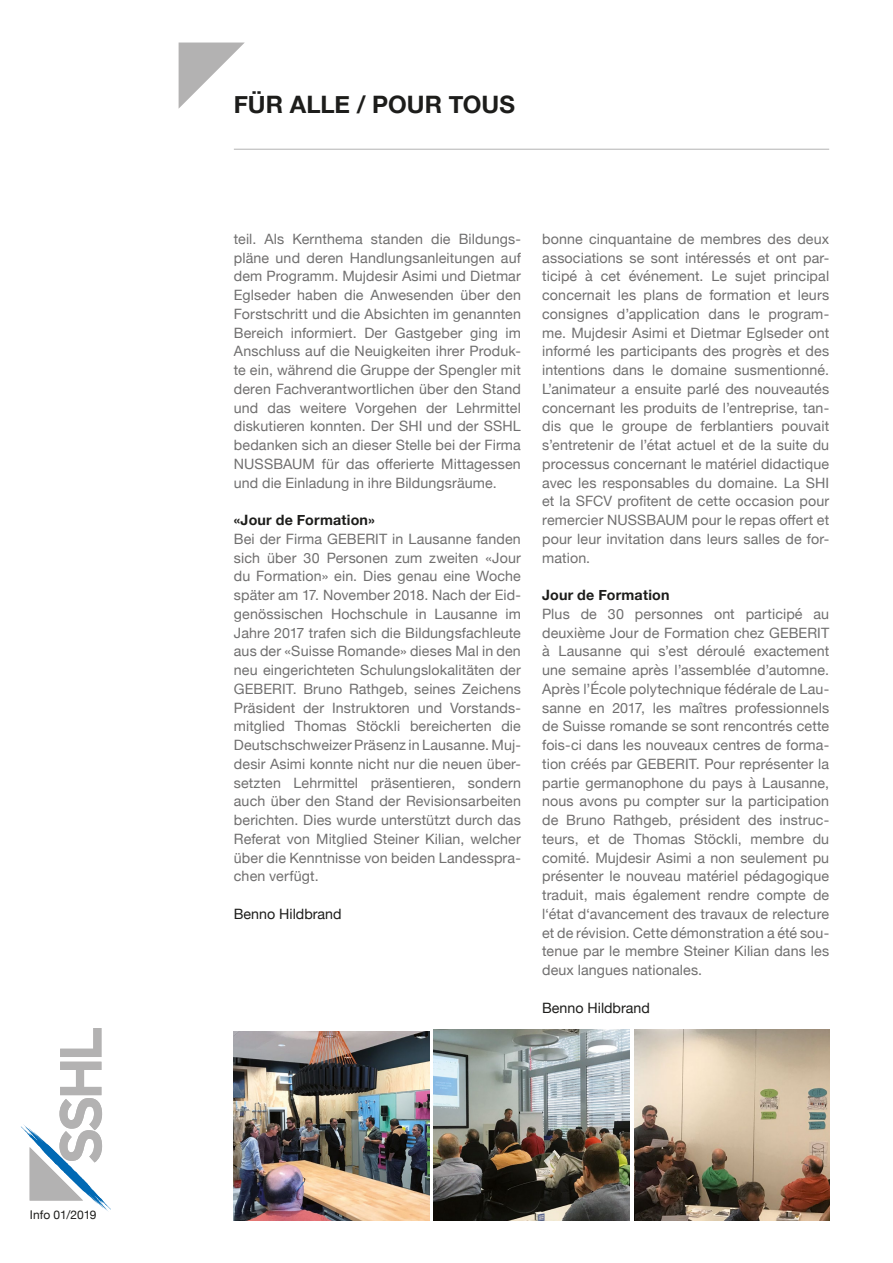
<style>
.page{position:relative;width:893px;height:1263px;background:#fff}
.page>*{position:absolute;margin:0;border:0;box-sizing:border-box;transform-origin:0 0}
.t1{font:700 24px "Helvetica Neue";letter-spacing:-.005em;color:#1d1d1b}
.Text{font:14.25px/18.8px "Helvetica Neue";letter-spacing:.01em;color:#706f6f;text-align:justify}
.Titel{font:700 14.25px "Helvetica Neue";letter-spacing:.015em;color:#1d1d1b}
.Autor{font:14.25px "Helvetica Neue";color:#1d1d1b}
.t2{font:12px "Helvetica Neue";color:#1d1d1b}
</style>
<div class="page">
<svg style="left:179px;top:43px;width:65px;height:65px"></svg>
<hr style="left:234px;top:149px;width:595px;height:1px;background:#b3b2b2">
<svg style="left:21px;top:1028px;width:90px;height:183px"></svg>
<img style="left:234px;top:1031px;width:195px;height:189px">
<img style="left:434px;top:1030px;width:196px;height:190px">
<img style="left:634px;top:1030px;width:195px;height:190px">
<p class="t2" style="left:30px;top:1206px;width:68px">Info 01/2019</p>
<p class="t1" style="left:234px;top:85px;width:283px">FÜR ALLE / POUR TOUS</p>
<p class="Text" style="left:234px;top:230px;width:289px">teil. Als Kernthema standen die Bildungs&shy;pläne und deren Handlungsanleitungen auf dem Programm. Mujdesir Asimi und Dietmar Eglseder haben die Anwesenden über den Forstschritt und die Absichten im genannten Bereich informiert. Der Gastgeber ging im Anschluss auf die Neuigkeiten ihrer Produk&shy;te ein, während die Gruppe der Spengler mit deren Fachverantwortlichen über den Stand und das weitere Vorgehen der Lehrmittel diskutieren konnten. Der SHI und der SSHL bedanken sich an dieser Stelle bei der Firma NUSSBAUM für das offerierte Mittagessen und die Einladung in ihre Bildungsräume.</p>
<p class="Titel" style="left:234px;top:509px;width:142px">«Jour de Formation»</p>
<p class="Text" style="left:234px;top:530px;width:289px">Bei der Firma GEBERIT in Lausanne fanden sich über 30 Personen zum zweiten «Jour du Formation» ein. Dies genau eine Woche später am 17. November 2018. Nach der Eid&shy;genössischen Hochschule in Lausanne im Jahre 2017 trafen sich die Bildungsfachleute aus der «Suisse Romande» dieses Mal in den neu eingerichteten Schulungslokalitäten der GEBERIT. Bruno Rathgeb, seines Zeichens Präsident der Instruktoren und Vorstands&shy;mitglied Thomas Stöckli bereicherten die Deutschschweizer Präsenz in Lausanne. Muj&shy;desir Asimi konnte nicht nur die neuen über&shy;setzten Lehrmittel präsentieren, sondern auch über den Stand der Revisionsarbeiten berichten. Dies wurde unterstützt durch das Referat von Mitglied Steiner Kilian, welcher über die Kenntnisse von beiden Landesspra&shy;chen verfügt.</p>
<p class="Autor" style="left:234px;top:903px;width:109px">Benno Hildbrand</p>
<p class="Text" style="left:542px;top:230px;width:289px">bonne cinquantaine de membres des deux associations se sont intéressés et ont par&shy;ticipé à cet événement. Le sujet principal concernait les plans de formation et leurs consignes d’application dans le program&shy;me. Mujdesir Asimi et Dietmar Eglseder ont informé les participants des progrès et des intentions dans le domaine susmentionné.<br>L’animateur a ensuite parlé des nouveautés concernant les produits de l’entreprise, tan&shy;dis que le groupe de ferblantiers pouvait s’entretenir de l’état actuel et de la suite du processus concernant le matériel didactique avec les responsables du domaine. La SHI et la SFCV profitent de cette occasion pour remercier NUSSBAUM pour le repas offert et pour leur invitation dans leurs salles de for&shy;mation.</p>
<p class="Titel" style="left:542px;top:584px;width:129px">Jour de Formation</p>
<p class="Text" style="left:542px;top:605px;width:289px">Plus de 30 personnes ont participé au deuxième Jour de Formation chez GEBERIT à Lausanne qui s’est déroulé exactement une semaine après l’assemblée d’automne.<br>Après l’École polytechnique fédérale de Lau&shy;sanne en 2017, les maîtres professionnels de Suisse romande se sont rencontrés cette fois-ci dans les nouveaux centres de forma&shy;tion créés par GEBERIT. Pour représenter la partie germanophone du pays à Lausanne, nous avons pu compter sur la participation de Bruno Rathgeb, président des instruc&shy;teurs, et de Thomas Stöckli, membre du comité. Mujdesir Asimi a non seulement pu présenter le nouveau matériel pédagogique traduit, mais également rendre compte de l‘état d‘avancement des travaux de relecture et de révision. Cette démonstration a été sou&shy;tenue par le membre Steiner Kilian dans les deux langues nationales.</p>
<p class="Autor" style="left:542px;top:997px;width:109px">Benno Hildbrand</p>
</div>
